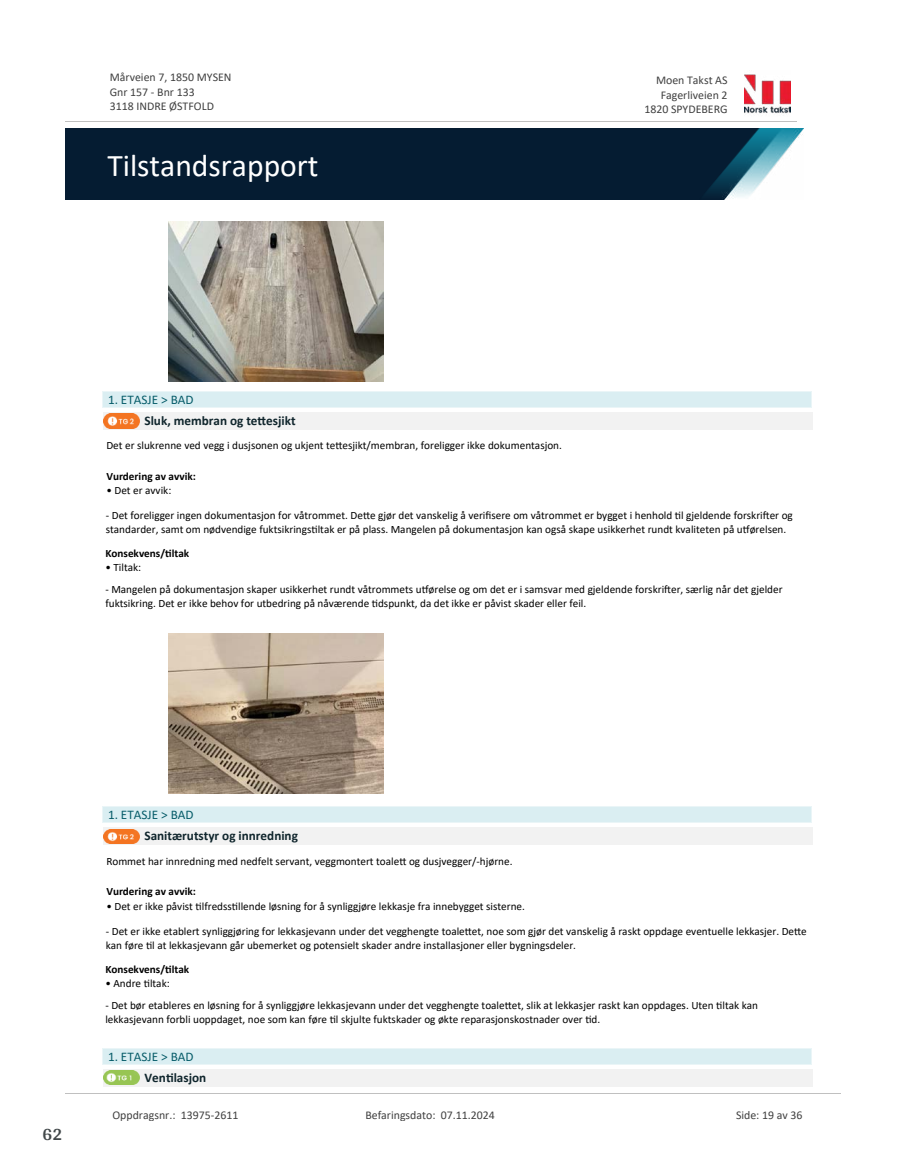
<style>
.page{position:relative;width:915px;height:1172px;background:#fff}
.page>*{position:absolute;margin:0;border:0;box-sizing:border-box;transform-origin:0 0}
.t1{font:31.65px "Calibri";color:#fff}
.t2{font:700 18px "Arya";color:#414749}
.t3{font:700 13.2px "Calibri";color:#0f252c}
.t4{font:13.2px "Calibri";color:#065c69}
.t5{font:11.85px/14.5px "Calibri";color:#404040}
.t6{font:11.25px/13.6px "Calibri";color:#000}
.t7{font:700 11.25px "Calibri";color:#000}
</style>
<div class="page">
<img style="left:169px;top:222px;width:214px;height:160px">
<div style="left:104px;top:412px;width:708px;height:17px;background:#f2f2f2"></div>
<svg style="left:107px;top:428px;width:29px;height:1px"></svg>
<img style="left:104px;top:413px;width:35px;height:15px">
<div style="left:103px;top:391px;width:708px;height:16px;background:#daeef2"></div>
<hr style="left:103px;top:391px;width:708px;height:1px;background:#eaf5f7">
<hr style="left:103px;top:407px;width:708px;height:1px;background:#eaf5f7">
<img style="left:169px;top:633px;width:214px;height:160px">
<div style="left:104px;top:828px;width:708px;height:17px;background:#f2f2f2"></div>
<img style="left:104px;top:829px;width:35px;height:15px">
<div style="left:103px;top:807px;width:708px;height:16px;background:#daeef2"></div>
<hr style="left:103px;top:807px;width:708px;height:1px;background:#eaf5f7">
<hr style="left:103px;top:823px;width:708px;height:1px;background:#eaf5f7">
<div style="left:104px;top:1069px;width:708px;height:18px;background:#f2f2f2"></div>
<img style="left:104px;top:1070px;width:35px;height:15px">
<div style="left:103px;top:1049px;width:708px;height:16px;background:#daeef2"></div>
<hr style="left:103px;top:1048px;width:708px;height:1px;background:#eaf5f7">
<hr style="left:103px;top:1064px;width:708px;height:1px;background:#eaf5f7">
<img style="left:744px;top:74px;width:46px;height:40px">
<hr style="left:65px;top:121px;width:731px;height:1px;background:#c0c0c0">
<img style="left:65px;top:129px;width:738px;height:71px">
<hr style="left:65px;top:1093px;width:775px;height:1px;background:#c0c0c0">
<p class="t5" style="left:110px;top:70px;width:123px">Mårveien 7, 1850 MYSEN<br>Gnr 157 - Bnr 133<br>3118 INDRE ØSTFOLD</p>
<p class="t5" style="left:655px;top:73px;width:73px">Moen Takst AS</p>
<p class="t5" style="left:660px;top:87px;width:68px">Fagerliveien 2</p>
<p class="t5" style="left:644px;top:102px;width:85px">1820 SPYDEBERG</p>
<h1 class="t1" style="left:107px;top:143px;width:213px">Tilstandsrapport</h1>
<p class="t4" style="left:108px;top:390px;width:87px">1. ETASJE &gt; BAD</p>
<p class="t3" style="left:144px;top:411px;width:152px">Sluk, membran og te琀琀esjikt</p>
<p class="t6" style="left:106px;top:438px;width:457px">Det er slukrenne ved vegg i dusjsonen og ukjent te琀琀esjikt/membran, foreligger ikke dokumentasjon.</p>
<p class="t7" style="left:106px;top:468px;width:91px">Vurdering av avvik:</p>
<p class="t6" style="left:106px;top:483px;width:66px">• Det er avvik:</p>
<p class="t6" style="left:106px;top:508px;width:688px">- Det foreligger ingen dokumentasjon for våtrommet. De琀琀e gjør det vanskelig å veri昀椀sere om våtrommet er bygget i henhold 琀椀l gjeldende forskri昀琀er og standarder, samt om nødvendige fuktsikrings琀椀ltak er på plass. Mangelen på dokumentasjon kan også skape usikkerhet rundt kvaliteten på u琀昀ørelsen.</p>
<p class="t7" style="left:105px;top:545px;width:85px">Konsekvens/琀椀ltak</p>
<p class="t6" style="left:105px;top:561px;width:37px">• Tiltak:</p>
<p class="t6" style="left:105px;top:582px;width:678px">- Mangelen på dokumentasjon skaper usikkerhet rundt våtrommets u琀昀ørelse og om det er i samsvar med gjeldende forskri昀琀er, særlig når det gjelder fuktsikring. Det er ikke behov for utbedring på nåværende 琀椀dspunkt, da det ikke er påvist skader eller feil.</p>
<h2 class="t2" style="left:43px;top:1123px;width:21px">62</h2>
<p class="t4" style="left:108px;top:806px;width:87px">1. ETASJE &gt; BAD</p>
<p class="t3" style="left:144px;top:827px;width:155px">Sanitærutstyr og innredning</p>
<p class="t6" style="left:106px;top:854px;width:407px">Rommet har innredning med nedfelt servant, veggmontert toale琀琀 og dusjvegger/-hjørne.</p>
<p class="t7" style="left:106px;top:884px;width:91px">Vurdering av avvik:</p>
<p class="t6" style="left:106px;top:899px;width:420px">• Det er ikke påvist 琀椀lfredss琀椀llende løsning for å synliggjøre lekkasje fra innebygget sisterne.</p>
<p class="t6" style="left:106px;top:924px;width:702px">- Det er ikke etablert synliggjøring for lekkasjevann under det vegghengte toale琀琀et, noe som gjør det vanskelig å raskt oppdage eventuelle lekkasjer. De琀琀e kan føre 琀椀l at lekkasjevann går ubemerket og potensielt skader andre installasjoner eller bygningsdeler.</p>
<p class="t7" style="left:105px;top:961px;width:85px">Konsekvens/琀椀ltak</p>
<p class="t6" style="left:105px;top:976px;width:66px">• Andre 琀椀ltak:</p>
<p class="t6" style="left:105px;top:998px;width:654px">- Det bør etableres en løsning for å synliggjøre lekkasjevann under det vegghengte toale琀琀et, slik at lekkasjer raskt kan oppdages. Uten 琀椀ltak kan lekkasjevann forbli uoppdaget, noe som kan føre 琀椀l skjulte fuktskader og økte reparasjonskostnader over 琀椀d.</p>
<p class="t4" style="left:108px;top:1048px;width:87px">1. ETASJE &gt; BAD</p>
<p class="t3" style="left:144px;top:1068px;width:63px">Ven琀椀lasjon</p>
<p class="t5" style="left:112px;top:1107px;width:127px">Oppdragsnr.: 13975-2611</p>
<p class="t5" style="left:365px;top:1107px;width:131px">Befaringsdato: 07.11.2024</p>
<p class="t5" style="left:735px;top:1107px;width:68px">Side: 19 av 36</p>
</div>
